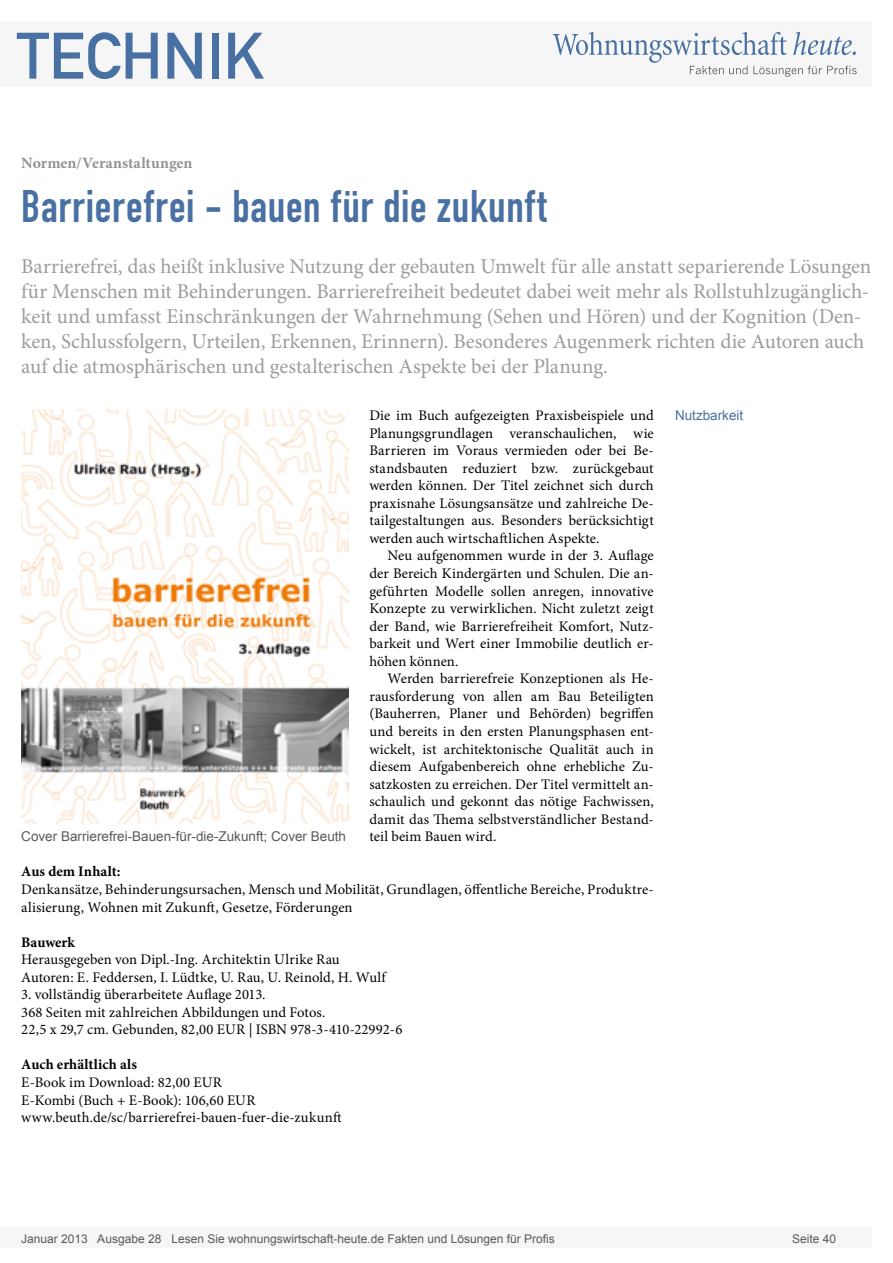
<style>
.page{position:relative;width:893px;height:1263px;background:#fff}
.page>*{position:absolute;margin:0;border:0;box-sizing:border-box;transform-origin:0 0}
.t1{font:64.5px "DIN Mittelschrift";color:#4970a3}
.Überschrift_Groß{font:45px "DIN Engschrift";letter-spacing:.015em;color:#4970a3}
.Anlesetext{font:21px/25.2px "Minion Pro";letter-spacing:-.005em;color:#9c9c9c}
.Kategorie{font:700 15.75px "Minion Pro";color:#939393}
.Fließtext_erste_Zeil{font:14.7px/17.5px "Minion Pro";letter-spacing:.005em;color:#000;text-align:justify}
.Fliesstext{font:14.7px/17.5px "Minion Pro";letter-spacing:.005em;color:#000;text-align:justify}
.AUTOR{font:700 14.7px "Minion Pro";color:#000}
.Bildunterschrift{font:13.5px "Arial";color:#595959}
.Info{font:13.5px "Arial";color:#4970a3}
.t2{font:12px "Arial";color:#595959}
</style>
<div class="page">
<div style="left:0;top:1227px;width:872px;height:20px;background:#f6f6f6"></div>
<div style="left:0;top:21px;width:872px;height:66px;background:#f6f6f6"></div>
<svg style="left:553px;top:32px;width:304px;height:45px"></svg>
<img style="left:21px;top:410px;width:327px;height:414px">
<h1 class="t1" style="left:17px;top:18px;width:249px">TECHNIK</h1>
<p class="Kategorie" style="left:21px;top:152px;width:173px">Normen/Veranstaltungen</p>
<p class="Überschrift_Groß" style="left:21px;top:180px;width:527px">Barrierefrei - bauen für die zukunft</p>
<p class="Anlesetext" style="left:21px;top:253px;width:852px">Barrierefrei, das heißt inklusive Nutzung der gebauten Umwelt für alle anstatt separierende Lösungen für Menschen mit Behinderungen. Barrierefreiheit bedeutet dabei weit mehr als Rollstuhlzugänglich&shy;keit und umfasst Einschränkungen der Wahrnehmung (Sehen und Hören) und der Kognition (Den&shy;ken, Schlussfolgern, Urteilen, Erkennen, Erinnern). Besonderes Augenmerk richten die Autoren auch auf die atmosphärischen und gestalterischen Aspekte bei der Planung.</p>
<p class="Fließtext_erste_Zeil" style="left:369px;top:407px;width:286px">Die im Buch aufgezeigten Praxisbeispiele und</p>
<p class="Info" style="left:675px;top:406px;width:70px">Nutzbarkeit</p>
<p class="Fließtext_erste_Zeil" style="left:369px;top:424px;width:286px">Planungsgrundlagen veranschaulichen, wie Barrieren im Voraus vermieden oder bei Be&shy;standsbauten reduziert bzw. zurückgebaut werden können. Der Titel zeichnet sich durch praxisnahe Lösungsansätze und zahlreiche De&shy;tailgestaltungen aus. Besonders berücksichtigt werden auch wirtschaftlichen Aspekte.</p>
<p class="Fliesstext" style="left:369px;top:547px;width:286px;text-indent:18px">Neu aufgenommen wurde in der 3. Auflage der Bereich Kindergärten und Schulen. Die an&shy;geführten Modelle sollen anregen, innovative Konzepte zu verwirklichen. Nicht zuletzt zeigt der Band, wie Barrierefreiheit Komfort, Nutz&shy;barkeit und Wert einer Immobilie deutlich er&shy;höhen können.</p>
<p class="Fliesstext" style="left:369px;top:670px;width:286px;text-indent:18px">Werden barrierefreie Konzeptionen als He&shy;rausforderung von allen am Bau Beteiligten (Bauherren, Planer und Behörden) begriffen und bereits in den ersten Planungsphasen ent&shy;wickelt, ist architektonische Qualität auch in diesem Aufgabenbereich ohne erhebliche Zu&shy;satzkosten zu erreichen. Der Titel vermittelt an&shy;schaulich und gekonnt das nötige Fachwissen, damit das Thema selbstverständlicher Bestand&shy;teil beim Bauen wird.</p>
<p class="AUTOR" style="left:21px;top:861px;width:101px">Aus dem Inhalt:</p>
<p class="Fließtext_erste_Zeil" style="left:21px;top:880px;width:634px">Denkansätze, Behinderungsursachen, Mensch und Mobilität, Grundlagen, öffentliche Bereiche, Produktre&shy;alisierung, Wohnen mit Zukunft, Gesetze, Förderungen</p>
<p class="AUTOR" style="left:21px;top:931px;width:55px">Bauwerk</p>
<p class="Fließtext_erste_Zeil" style="left:21px;top:951px;width:320px">Herausgegeben von Dipl.-Ing. Architektin Ulrike Rau</p>
<p class="Fließtext_erste_Zeil" style="left:21px;top:968px;width:366px">Autoren: E. Feddersen, I. Lüdtke, U. Rau, U. Reinold, H. Wulf</p>
<p class="Fließtext_erste_Zeil" style="left:21px;top:986px;width:246px">3. vollständig überarbeitete Auflage 2013.</p>
<p class="Fließtext_erste_Zeil" style="left:21px;top:1003px;width:306px">368 Seiten mit zahlreichen Abbildungen und Fotos.</p>
<p class="Fließtext_erste_Zeil" style="left:21px;top:1021px;width:383px">22,5 x 29,7 cm. Gebunden, 82,00 EUR | ISBN 978-3-410-22992-6</p>
<p class="AUTOR" style="left:21px;top:1054px;width:117px">Auch erhältlich als</p>
<p class="Fließtext_erste_Zeil" style="left:21px;top:1074px;width:202px">E-Book im Download: 82,00 EUR</p>
<p class="Fließtext_erste_Zeil" style="left:21px;top:1091px;width:236px">E-Kombi (Buch + E-Book): 106,60 EUR</p>
<p class="Fließtext_erste_Zeil" style="left:21px;top:1109px;width:322px">www.beuth.de/sc/barrierefrei-bauen-fuer-die-zukunft</p>
<p class="Bildunterschrift" style="left:21px;top:828px;width:326px">Cover Barrierefrei-Bauen-für-die-Zukunft; Cover Beuth</p>
<p class="t2" style="left:21px;top:1230px;width:535px">Januar 2013 Ausgabe 28 Lesen Sie wohnungswirtschaft-heute.de Fakten und Lösungen für Profis</p>
<p class="t2" style="left:792px;top:1231px;width:46px">Seite 40</p>
</div>
